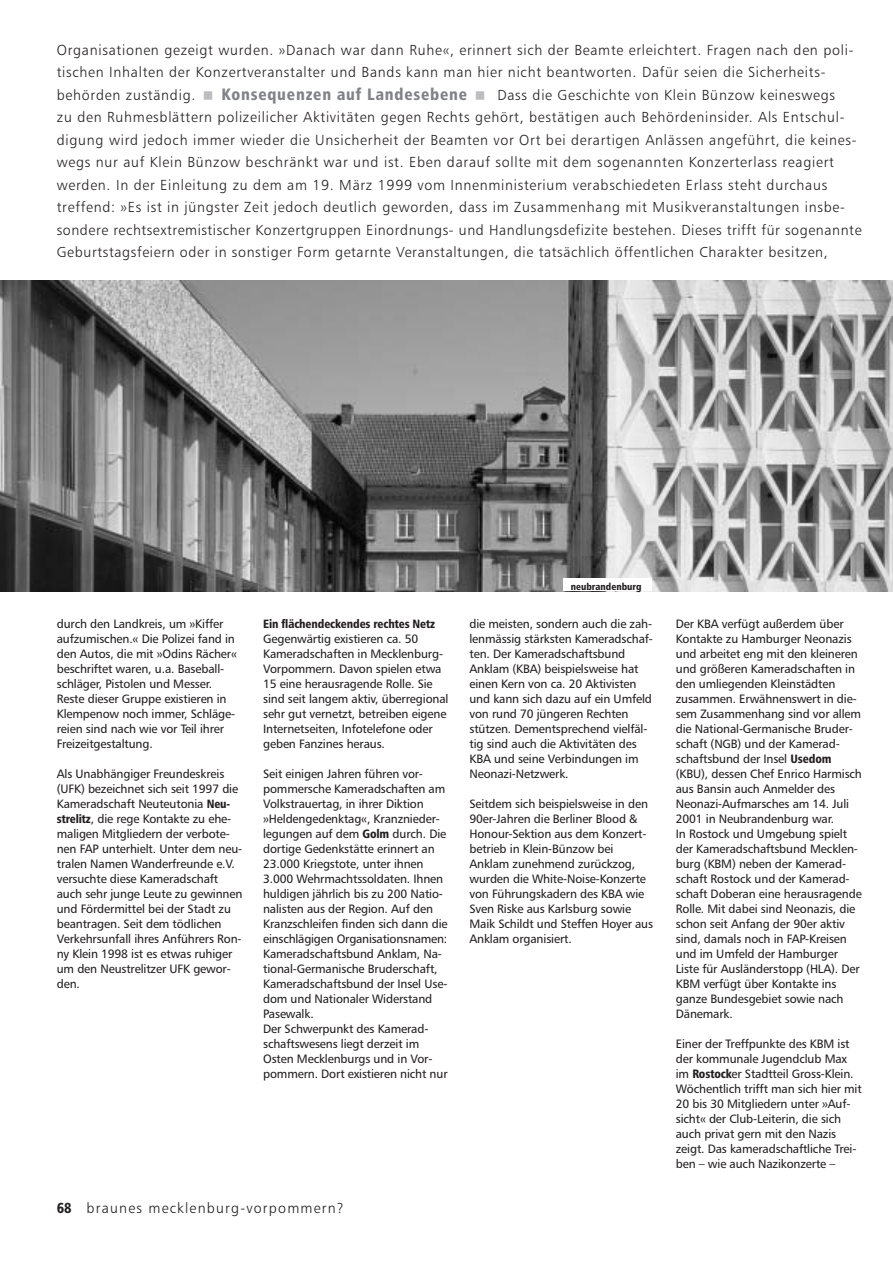
<style>
.page{position:relative;width:893px;height:1263px;background:#fff}
.page>*{position:absolute;margin:0;border:0;box-sizing:border-box;transform-origin:0 0}
.t1{font:16.5px "Humanist 777 BT Black Condensed B";letter-spacing:.045em;color:#808285}
.t2{font:14.55px/22.5px "Humanist 777 BT Light B";letter-spacing:.05em;color:#231f20}
.t3{font:14.55px "Humanist 777 BT Light B";letter-spacing:.085em;color:#231f20}
.t4{font:12.15px/15px "Humanist 777 BT Roman B";letter-spacing:-.01em;color:#231f20}
.t5{font:12px "Humanist 777 BT Black Condensed B";letter-spacing:-.01em;color:#231f20}
.t6{font:9.75px "Humanist 777 BT Black Condensed B";color:#231f20}
.s1{font-family:"Humanist 777 BT Black Condensed B";font-size:12px}
.s2{font-family:"Humanist 777 BT Black Condensed B"}
</style>
<div class="page">
<img style="left:0;top:281px;width:892px;height:310px">
<div style="left:563px;top:578px;width:88px;height:13px;background:#fff"></div>
<p class="t2" style="left:57px;top:40px;width:798px">Organisationen gezeigt wurden. »Danach war dann Ruhe«, erinnert sich der Beamte erleichtert. Fragen nach den poli&shy;tischen Inhalten der Konzertveranstalter und Bands kann man hier nicht beantworten. Dafür seien die Sicherheits&shy;behörden zuständig.</p>
<h1 class="t1" style="left:221px;top:88px;width:247px">Konsequenzen auf Landesebene</h1>
<p class="t2" style="left:57px;top:85px;width:806px;text-indent:440px">Dass die Geschichte von Klein Bünzow keineswegs<br>zu den Ruhmesblättern polizeilicher Aktivitäten gegen Rechts gehört, bestätigen auch Behördeninsider. Als Entschul&shy;digung wird jedoch immer wieder die Unsicherheit der Beamten vor Ort bei derartigen Anlässen angeführt, die keines&shy;wegs nur auf Klein Bünzow beschränkt war und ist. Eben darauf sollte mit dem sogenannten Konzerterlass reagiert werden. In der Einleitung zu dem am 19. März 1999 vom Innenministerium verabschiedeten Erlass steht durchaus treffend: »Es ist in jüngster Zeit jedoch deutlich geworden, dass im Zusammenhang mit Musikveranstaltungen insbe&shy;sondere rechtsextremistischer Konzertgruppen Einordnungs- und Handlungsdefizite bestehen. Dieses trifft für sogenannte Geburtstagsfeiern oder in sonstiger Form getarnte Veranstaltungen, die tatsächlich öffentlichen Charakter besitzen,</p>
<p class="t4" style="left:57px;top:617px;width:182px">durch den Landkreis, um »Kiffer aufzumischen.« Die Polizei fand in den Autos, die mit »Odins Rächer« beschriftet waren, u.a. Baseball&shy;schläger, Pistolen und Messer.<br>Reste dieser Gruppe existieren in<br>Klempenow noch immer, Schläge&shy;reien sind nach wie vor Teil ihrer<br>Freizeitgestaltung.</p>
<p class="t4" style="left:57px;top:767px;width:187px">Als Unabhängiger Freundeskreis (UFK) bezeichnet sich seit 1997 die<br>Kameradschaft Neuteutonia <span class="s1">Neu&shy;strelitz</span>, die rege Kontakte zu ehe&shy;maligen Mitgliedern der verbote&shy;nen FAP unterhielt. Unter dem neu&shy;tralen Namen Wanderfreunde e.V. versuchte diese Kameradschaft auch sehr junge Leute zu gewinnen und Fördermittel bei der Stadt zu beantragen. Seit dem tödlichen<br>Verkehrsunfall ihres Anführers Ron&shy;ny Klein 1998 ist es etwas ruhiger um den Neustrelitzer UFK gewor&shy;den.</p>
<p class="t5" style="left:263px;top:619px;width:173px">Ein flächendeckendes rechtes Netz</p>
<p class="t4" style="left:263px;top:632px;width:187px">Gegenwärtig existieren ca. 50<br>Kameradschaften in Mecklenburg-Vorpommern. Davon spielen etwa 15 eine herausragende Rolle. Sie sind seit langem aktiv, überregional sehr gut vernetzt, betreiben eigene Internetseiten, Infotelefone oder geben Fanzines heraus.</p>
<p class="t4" style="left:263px;top:767px;width:186px">Seit einigen Jahren führen vor&shy;pommersche Kameradschaften am<br>Volkstrauertag, in ihrer Diktion »Heldengedenktag«, Kranznieder&shy;legungen auf dem <span class="s2">Golm</span> durch. Die dortige Gedenkstätte erinnert an<br>23.000 Kriegstote, unter ihnen<br>3.000 Wehrmachtssoldaten. Ihnen huldigen jährlich bis zu 200 Natio&shy;nalisten aus der Region. Auf den<br>Kranzschleifen finden sich dann die einschlägigen Organisationsnamen:<br>Kameradschaftsbund Anklam, Na&shy;tional-Germanische Bruderschaft,<br>Kameradschaftsbund der Insel Use&shy;dom und Nationaler Widerstand<br>Pasewalk.<br>Der Schwerpunkt des Kamerad&shy;schaftswesens liegt derzeit im<br>Osten Mecklenburgs und in Vor&shy;pommern. Dort existieren nicht nur</p>
<p class="t6" style="left:570px;top:583px;width:72px">neubrandenburg</p>
<p class="t4" style="left:469px;top:617px;width:185px">die meisten, sondern auch die zah&shy;lenmässig stärksten Kameradschaf&shy;ten. Der Kameradschaftsbund<br>Anklam (KBA) beispielsweise hat einen Kern von ca. 20 Aktivisten und kann sich dazu auf ein Umfeld von rund 70 jüngeren Rechten stützen. Dementsprechend vielfäl&shy;tig sind auch die Aktivitäten des<br>KBA und seine Verbindungen im<br>Neonazi-Netzwerk.</p>
<p class="t4" style="left:469px;top:797px;width:185px">Seitdem sich beispielsweise in den<br>90er-Jahren die Berliner Blood &amp;<br>Honour-Sektion aus dem Konzert&shy;betrieb in Klein-Bünzow bei<br>Anklam zunehmend zurückzog, wurden die White-Noise-Konzerte von Führungskadern des KBA wie<br>Sven Riske aus Karlsburg sowie<br>Maik Schildt und Steffen Hoyer aus<br>Anklam organisiert.</p>
<p class="t3" style="left:57px;top:1202px;width:289px"><span class="s2">68</span> braunes mecklenburg-vorpommern?</p>
<p class="t4" style="left:675px;top:617px;width:188px">Der KBA verfügt außerdem über<br>Kontakte zu Hamburger Neonazis und arbeitet eng mit den kleineren und größeren Kameradschaften in den umliegenden Kleinstädten zusammen. Erwähnenswert in die&shy;sem Zusammenhang sind vor allem die National-Germanische Bruder&shy;schaft (NGB) und der Kamerad&shy;schaftsbund der Insel <span class="s2">Usedom </span>(KBU), dessen Chef Enrico Harmisch aus Bansin auch Anmelder des<br>Neonazi-Aufmarsches am 14. Juli<br>2001 in Neubrandenburg war.<br>In Rostock und Umgebung spielt der Kameradschaftsbund Mecklen&shy;burg (KBM) neben der Kamerad&shy;schaft Rostock und der Kamerad&shy;schaft Doberan eine herausragende<br>Rolle. Mit dabei sind Neonazis, die schon seit Anfang der 90er aktiv sind, damals noch in FAP-Kreisen und im Umfeld der Hamburger<br>Liste für Ausländerstopp (HLA). Der<br>KBM verfügt über Kontakte ins ganze Bundesgebiet sowie nach<br>Dänemark.</p>
<p class="t4" style="left:675px;top:1037px;width:187px">Einer der Treffpunkte des KBM ist der kommunale Jugendclub Max im <span class="s2">Rostock</span>er Stadtteil Gross-Klein.<br>Wöchentlich trifft man sich hier mit 20 bis 30 Mitgliedern unter »Auf&shy;sicht« der Club-Leiterin, die sich auch privat gern mit den Nazis zeigt. Das kameradschaftliche Trei&shy;ben – wie auch Nazikonzerte –</p>
</div>
